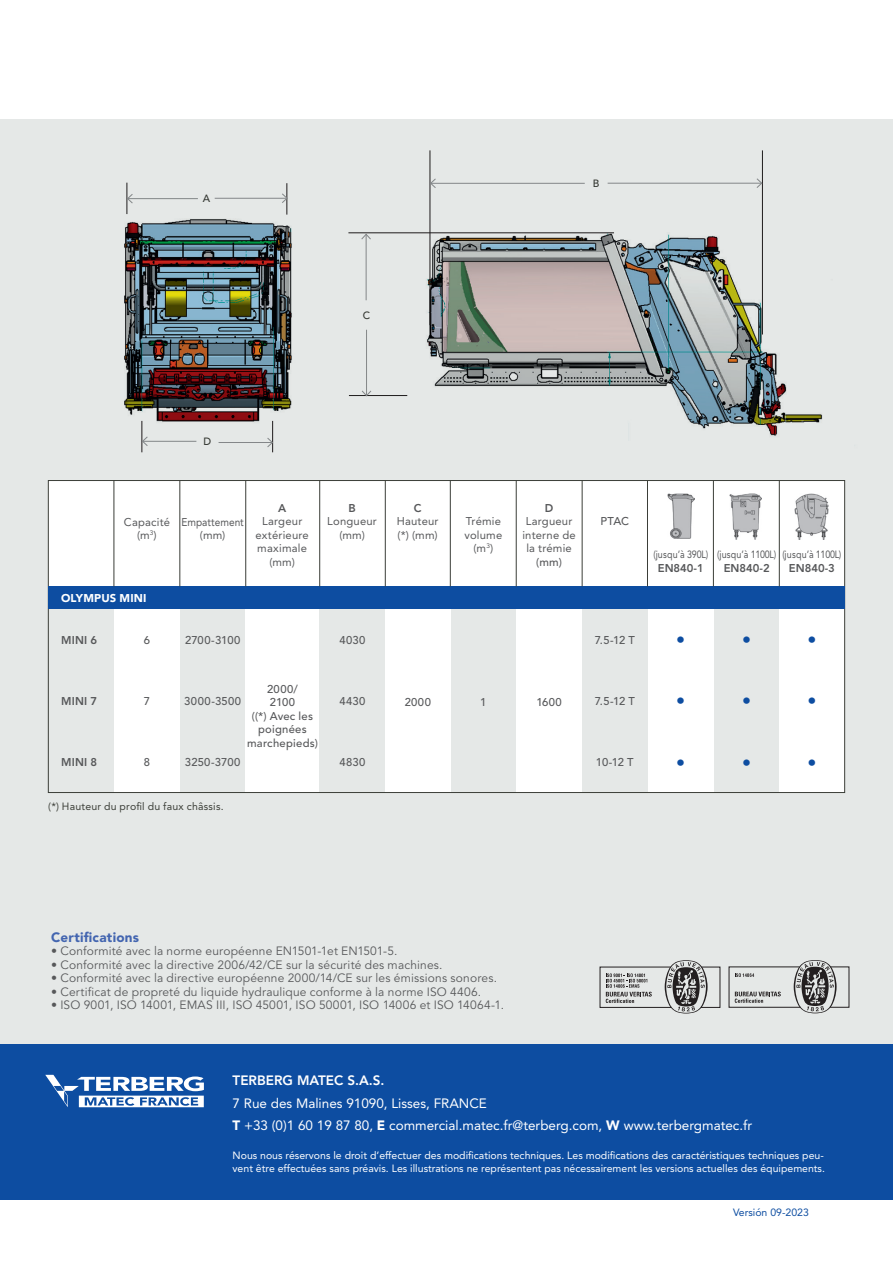
<style>
.page{position:relative;width:893px;height:1263px;background:#fff}
.page>*{position:absolute;margin:0;border:0;box-sizing:border-box;transform-origin:0 0}
.t1{font:900 18px "Avenir LT Pro";color:#0d4da1}
.t2{font:13.5px/22.5px "Avenir LT Pro";color:#fff}
.t3{font:800 13.5px "Avenir LT Pro";color:#fff}
.t4{font:900 13.5px "Avenir LT Pro";letter-spacing:.02em;color:#4365b0}
.t5{font:12px "Avenir LT Pro";letter-spacing:.015em;color:#57585a}
.t6{font:12px "Avenir LT Pro";letter-spacing:-.03em;color:#fff}
.t7{font:12px "Avenir LT Pro";color:#fff}
.t8{font:500 11.25px/13.5px "Avenir LT Pro";letter-spacing:.025em;color:#57585a;text-align:center}
.t9{font:11.25px/13.5px "Avenir LT Pro";letter-spacing:.02em;color:#57585a;text-align:center}
.t10{font:800 11.25px "Avenir LT Pro";color:#57585a}
.t11{font:11.25px/13.5px "Avenir LT Pro";color:#57585a;text-align:center;scale:.9 1}
.t12{font:900 11.25px "Avenir LT Pro";letter-spacing:.015em;color:#fff}
.t13{font:500 11.25px "Avenir LT Pro";letter-spacing:.005em;color:#57585a}
.t14{font:10.5px/13.5px "Avenir LT Pro";color:#fff}
.t15{font:10.5px "Avenir LT Pro";letter-spacing:.02em;color:#3b3e38}
.t16{font:10.5px "Avenir LT Pro";letter-spacing:-.005em;color:#57585a;scale:.85 1}
.t17{font:10.5px "Avenir LT Pro";color:#0d4da1}
.t18{font:10.5px "Avenir LT Pro";letter-spacing:.015em;color:#57585a;scale:.85 1}
.t19{font:500 10.5px "Avenir LT Pro";color:#3b3e38}
.s1{font-weight:900}
</style>
<div class="page">
<div style="left:0;top:119px;width:893px;height:925px;background:#e5e8e7"></div>
<div style="left:0;top:1044px;width:893px;height:155px;background:#0d4da1"></div>
<img style="left:396px;top:182px;width:427px;height:254px">
<img style="left:124px;top:182px;width:168px;height:271px">
<hr style="left:349px;top:395px;width:58px;height:1px;background:#231f20">
<hr style="left:366px;top:234px;width:1px;height:66px;background:#939598">
<svg style="left:361px;top:234px;width:10px;height:6px"></svg>
<hr style="left:366px;top:330px;width:1px;height:66px;background:#939598">
<svg style="left:362px;top:390px;width:9px;height:6px"></svg>
<hr style="left:141px;top:421px;width:1px;height:31px;background:#231f20">
<hr style="left:272px;top:421px;width:1px;height:31px;background:#231f20">
<hr style="left:143px;top:441px;width:53px;height:1px;background:#939598">
<svg style="left:142px;top:436px;width:6px;height:10px"></svg>
<hr style="left:219px;top:442px;width:53px;height:1px;background:#939598">
<svg style="left:267px;top:437px;width:6px;height:10px"></svg>
<hr style="left:126px;top:183px;width:1px;height:31px;background:#231f20">
<hr style="left:286px;top:183px;width:1px;height:32px;background:#231f20">
<hr style="left:215px;top:198px;width:72px;height:1px;background:#939598">
<svg style="left:282px;top:193px;width:6px;height:10px"></svg>
<hr style="left:128px;top:198px;width:70px;height:1px;background:#939598">
<svg style="left:127px;top:194px;width:6px;height:10px"></svg>
<hr style="left:429px;top:150px;width:1px;height:175px;background:#231f20">
<hr style="left:762px;top:150px;width:1px;height:184px;background:#231f20">
<hr style="left:431px;top:183px;width:154px;height:1px;background:#939598">
<svg style="left:430px;top:178px;width:6px;height:10px"></svg>
<hr style="left:608px;top:183px;width:154px;height:1px;background:#939598">
<svg style="left:756px;top:178px;width:6px;height:10px"></svg>
<hr style="left:348px;top:232px;width:266px;height:1px;background:#231f20">
<div style="left:48px;top:480px;width:797px;height:113px;background:#fff"></div>
<div style="left:516px;top:598px;width:66px;height:195px;background:#fff"></div>
<div style="left:385px;top:598px;width:65px;height:195px;background:#fff"></div>
<div style="left:246px;top:598px;width:73px;height:195px;background:#fff"></div>
<div style="left:114px;top:598px;width:66px;height:195px;background:#fff"></div>
<div style="left:648px;top:598px;width:65px;height:195px;background:#fff"></div>
<div style="left:779px;top:598px;width:66px;height:195px;background:#fff"></div>
<div style="left:48px;top:586px;width:797px;height:23px;background:#0d4da1"></div>
<img style="left:668px;top:493px;width:26px;height:46px">
<img style="left:730px;top:494px;width:31px;height:45px">
<img style="left:794px;top:494px;width:35px;height:45px">
<hr style="left:713px;top:480px;width:1px;height:106px;background:#3b3e38">
<hr style="left:779px;top:480px;width:1px;height:106px;background:#3b3e38">
<hr style="left:647px;top:480px;width:1px;height:106px;background:#3b3e38">
<hr style="left:516px;top:480px;width:1px;height:106px;background:#3b3e38">
<hr style="left:582px;top:480px;width:1px;height:106px;background:#3b3e38">
<hr style="left:450px;top:480px;width:1px;height:106px;background:#3b3e38">
<hr style="left:385px;top:480px;width:1px;height:106px;background:#3b3e38">
<hr style="left:319px;top:480px;width:1px;height:106px;background:#3b3e38">
<hr style="left:245px;top:480px;width:1px;height:106px;background:#3b3e38">
<hr style="left:180px;top:480px;width:1px;height:106px;background:#3b3e38">
<hr style="left:114px;top:480px;width:1px;height:106px;background:#3b3e38">
<svg style="left:599px;top:960px;width:122px;height:53px"></svg>
<svg style="left:728px;top:960px;width:109px;height:53px"></svg>
<svg style="left:45px;top:1075px;width:159px;height:32px"></svg>
<p class="t19" style="left:203px;top:192px;width:9px">A</p>
<p class="t19" style="left:363px;top:309px;width:9px">C</p>
<p class="t19" style="left:593px;top:177px;width:8px">B</p>
<p class="t19" style="left:203px;top:435px;width:9px">D</p>
<p class="t9" style="left:124px;top:515px;width:48px">Capacité (m<sup>3</sup>)</p>
<p class="t11" style="left:182px;top:515px;width:71px">Empattement (mm)</p>
<p class="t10" style="left:278px;top:501px;width:10px">A</p>
<p class="t9" style="left:255px;top:514px;width:55px">Largeur extérieure maximale (mm)</p>
<p class="t10" style="left:348px;top:501px;width:9px">B</p>
<p class="t9" style="left:327px;top:514px;width:51px">Longueur (mm)</p>
<p class="t10" style="left:414px;top:501px;width:9px">C</p>
<p class="t9" style="left:397px;top:514px;width:43px;text-align:left">Hauteur (*) (mm)</p>
<p class="t9" style="left:464px;top:514px;width:39px">Trémie volume (m<sup>3</sup>)</p>
<p class="t10" style="left:545px;top:501px;width:10px">D</p>
<p class="t9" style="left:522px;top:514px;width:55px">Largueur interne de la trémie</p>
<p class="t8" style="left:536px;top:555px;width:27px">(mm)</p>
<p class="t8" style="left:600px;top:515px;width:30px">PTAC</p>
<p class="t18" style="left:653px;top:548px;width:66px">(jusqu’à 390L)</p>
<p class="t10" style="left:658px;top:561px;width:48px">EN840-1</p>
<p class="t16" style="left:717px;top:548px;width:71px">(jusqu’à 1100L)</p>
<p class="t10" style="left:724px;top:561px;width:48px">EN840-2</p>
<p class="t16" style="left:782px;top:548px;width:71px">(jusqu’à 1100L)</p>
<p class="t10" style="left:789px;top:561px;width:48px">EN840-3</p>
<p class="t12" style="left:61px;top:592px;width:87px">OLYMPUS MINI</p>
<p class="t10" style="left:61px;top:633px;width:38px">MINI 6</p>
<p class="t8" style="left:144px;top:633px;width:8px">6</p>
<p class="t13" style="left:185px;top:633px;width:57px">2700-3100</p>
<p class="t8" style="left:339px;top:633px;width:27px">4030</p>
<p class="t8" style="left:595px;top:633px;width:42px">7.5-12 T</p>
<h1 class="t1" style="left:676px;top:629px;width:10px">•</h1>
<h1 class="t1" style="left:742px;top:629px;width:10px">•</h1>
<h1 class="t1" style="left:807px;top:629px;width:10px">•</h1>
<p class="t8" style="left:247px;top:682px;width:72px">2000/<br>2100<br>((*) Avec les poignées marchepieds)</p>
<p class="t10" style="left:61px;top:694px;width:38px">MINI 7</p>
<p class="t8" style="left:144px;top:694px;width:8px">7</p>
<p class="t8" style="left:184px;top:694px;width:58px">3000-3500</p>
<p class="t8" style="left:339px;top:694px;width:28px">4430</p>
<p class="t8" style="left:595px;top:694px;width:42px">7.5-12 T</p>
<h1 class="t1" style="left:676px;top:690px;width:10px">•</h1>
<h1 class="t1" style="left:742px;top:690px;width:10px">•</h1>
<h1 class="t1" style="left:807px;top:690px;width:10px">•</h1>
<p class="t8" style="left:405px;top:696px;width:28px">2000</p>
<p class="t8" style="left:480px;top:696px;width:8px">1</p>
<p class="t8" style="left:536px;top:696px;width:27px">1600</p>
<p class="t10" style="left:61px;top:755px;width:38px">MINI 8</p>
<p class="t8" style="left:144px;top:755px;width:8px">8</p>
<p class="t8" style="left:185px;top:755px;width:57px">3250-3700</p>
<p class="t8" style="left:339px;top:755px;width:27px">4830</p>
<p class="t8" style="left:596px;top:755px;width:39px">10-12 T</p>
<h1 class="t1" style="left:676px;top:752px;width:10px">•</h1>
<h1 class="t1" style="left:742px;top:752px;width:10px">•</h1>
<h1 class="t1" style="left:807px;top:752px;width:10px">•</h1>
<p class="t15" style="left:48px;top:800px;width:177px">(*) Hauteur du profil du faux châssis.</p>
<p class="t4" style="left:51px;top:929px;width:90px">Certifications</p>
<p class="t5" style="left:51px;top:944px;width:348px">• Conformité avec la norme européenne EN1501-1et EN1501-5.</p>
<p class="t5" style="left:51px;top:957px;width:393px">• Conformité avec la directive 2006/42/CE sur la sécurité des machines.</p>
<p class="t5" style="left:51px;top:971px;width:447px">• Conformité avec la directive européenne 2000/14/CE sur les émissions sonores.</p>
<p class="t5" style="left:51px;top:984px;width:432px">• Certificat de propreté du liquide hydraulique conforme à la norme ISO 4406.</p>
<p class="t5" style="left:51px;top:998px;width:454px">• ISO 9001, ISO 14001, EMAS III, ISO 45001, ISO 50001, ISO 14006 et ISO 14064-1.</p>
<p class="t3" style="left:233px;top:1072px;width:153px">TERBERG MATEC S.A.S.</p>
<p class="t2" style="left:233px;top:1091px;width:521px">7 Rue des Malines 91090, Lisses, FRANCE<br><span class="s1">T</span> +33 (0)1 60 19 87 80, <span class="s1">E</span> commercial.matec.fr@terberg.com, <span class="s1">W</span> www.terbergmatec.fr</p>
<p class="t6" style="left:468px;top:1118px;width:334px">Information and images in this brochure may refer to optional items.</p>
<p class="t7" style="left:468px;top:1157px;width:92px">Version 08-2021.</p>
<p class="t14" style="left:233px;top:1148px;width:594px">Nous nous réservons le droit d’effectuer des modifications techniques. Les modifications des caractéristiques techniques peu&shy;vent être effectuées sans préavis. Les illustrations ne représentent pas nécessairement les versions actuelles des équipements.</p>
<p class="t17" style="left:733px;top:1205px;width:77px">Versión 09-2023</p>
</div>
